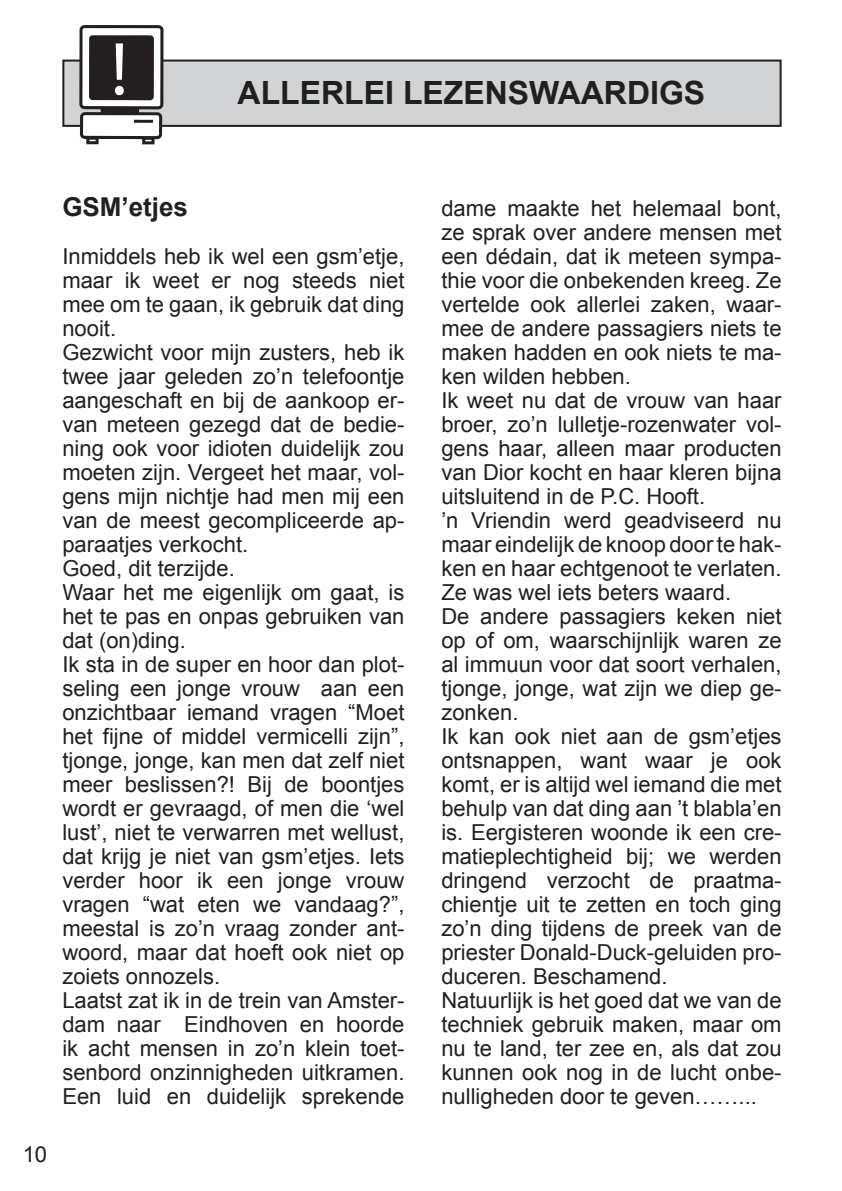
<style>
.page{position:relative;width:842px;height:1191px;background:#fff}
.page>*{position:absolute;margin:0;border:0;box-sizing:border-box;transform-origin:0 0}
.t1{font:75.6px "Myriad";color:#fff}
.t2{font:700 32px "Arial";color:#231f20}
.t3{font:700 26px "Arial";color:#231f20}
.t4{font:22px/24px "Arial";color:#231f20}
</style>
<div class="page">
<div style="left:63px;top:61px;width:718px;height:65px;background:#d1d3d4"></div>
<div style="left:62px;top:60px;width:720px;height:67px;border:2px solid #231f20"></div>
<svg style="left:79px;top:25px;width:85px;height:119px"></svg>
<h1 class="t1" style="left:111px;top:41px;width:19px">!</h1>
<h2 class="t2" style="left:238px;top:75px;width:469px">ALLERLEI LEZENSWAARDIGS</h2>
<p class="t4" style="left:23px;top:1142px;width:26px">10</p>
<p class="t3" style="left:62px;top:192px;width:127px">GSM’etjes</p>
<p class="t4" style="left:62px;top:244px;width:344px">Inmiddels heb ik wel een gsm’etje, maar ik weet er nog steeds niet mee om te gaan, ik gebruik dat ding nooit.<br>Gezwicht voor mijn zusters, heb ik twee jaar geleden zo’n telefoontje aangeschaft en bij de aankoop er&shy;van meteen gezegd dat de bedie&shy;ning ook voor idioten duidelijk zou moeten zijn. Vergeet het maar, vol&shy;gens mijn nichtje had men mij een van de meest gecompliceerde ap&shy;paraatjes verkocht.<br>Goed, dit terzijde.<br>Waar het me eigenlijk om gaat, is het te pas en onpas gebruiken van dat (on)ding.<br>Ik sta in de super en hoor dan plot&shy;seling een jonge vrouw aan een onzichtbaar iemand vragen “Moet het fijne of middel vermicelli zijn”, tjonge, jonge, kan men dat zelf niet meer beslissen?! Bij de boontjes wordt er gevraagd, of men die ‘wel lust’, niet te verwarren met wellust, dat krijg je niet van gsm’etjes. Iets verder hoor ik een jonge vrouw vragen “wat eten we vandaag?”, meestal is zo’n vraag zonder ant&shy;woord, maar dat hoeft ook niet op zoiets onnozels.<br>Laatst zat ik in de trein van Amster&shy;dam naar Eindhoven en hoorde ik acht mensen in zo’n klein toet&shy;senbord onzinnigheden uitkramen.<br>Een luid en duidelijk sprekende</p>
<p class="t4" style="left:441px;top:196px;width:342px">dame maakte het helemaal bont, ze sprak over andere mensen met een dédain, dat ik meteen sympa&shy;thie voor die onbekenden kreeg. Ze vertelde ook allerlei zaken, waar&shy;mee de andere passagiers niets te maken hadden en ook niets te ma&shy;ken wilden hebben.<br>Ik weet nu dat de vrouw van haar broer, zo’n lulletje-rozenwater vol&shy;gens haar, alleen maar producten van Dior kocht en haar kleren bijna uitsluitend in de P.C. Hooft.<br>’n Vriendin werd geadviseerd nu maar eindelijk de knoop door te hak&shy;ken en haar echtgenoot te verlaten.<br>Ze was wel iets beters waard.<br>De andere passagiers keken niet op of om, waarschijnlijk waren ze al immuun voor dat soort verhalen, tjonge, jonge, wat zijn we diep ge&shy;zonken.<br>Ik kan ook niet aan de gsm’etjes ontsnappen, want waar je ook komt, er is altijd wel iemand die met behulp van dat ding aan ’t blabla’en is. Eergisteren woonde ik een cre&shy;matieplechtigheid bij; we werden dringend verzocht de praatma&shy;chientje uit te zetten en toch ging zo’n ding tijdens de preek van de priester Donald-Duck-geluiden pro&shy;duceren. Beschamend.<br>Natuurlijk is het goed dat we van de techniek gebruik maken, maar om nu te land, ter zee en, als dat zou kunnen ook nog in de lucht onbe&shy;nulligheden door te geven……...</p>
</div>
